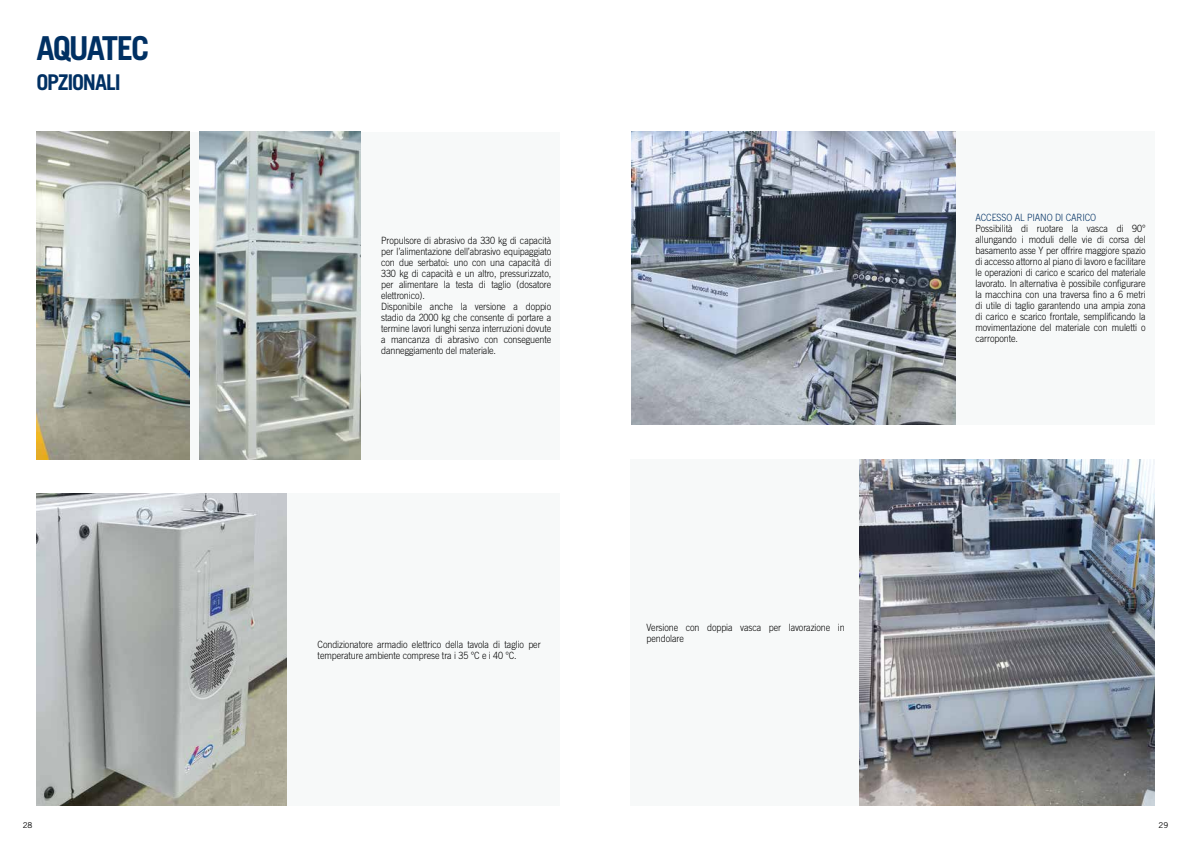
<style>
.page{position:relative;width:1191px;height:842px;background:#fff}
.page>*{position:absolute;margin:0;border:0;box-sizing:border-box;transform-origin:0 0}
.t1{font:700 33px "Trade Gothic LT Std";letter-spacing:-.065em;color:#003063}
.t2{font:700 21.7px "Trade Gothic LT Std";letter-spacing:-.055em;color:#003063}
.t3{font:300 10px/11px "Trade Gothic LT Std";letter-spacing:-.01em;color:#000;scale:.9 1}
.t4{font:300 10px "Trade Gothic LT Std";letter-spacing:-.01em;color:#003063;scale:.9 1}
.t5{font:8px "Trade Gothic LT Std";color:#000}
</style>
<div class="page">
<div style="left:36px;top:132px;width:524px;height:327px;background:#f7f9f9"></div>
<img style="left:36px;top:132px;width:153px;height:327px">
<img style="left:200px;top:132px;width:160px;height:327px">
<div style="left:36px;top:493px;width:523px;height:313px;background:#f7f9f9"></div>
<img style="left:36px;top:493px;width:250px;height:313px">
<div style="left:631px;top:132px;width:524px;height:293px;background:#f7f9f9"></div>
<img style="left:631px;top:132px;width:324px;height:293px">
<div style="left:630px;top:459px;width:524px;height:347px;background:#f7f9f9"></div>
<img style="left:859px;top:459px;width:296px;height:347px">
<h1 class="t1" style="left:36px;top:28px;width:114px">AQUATEC</h1>
<h2 class="t2" style="left:36px;top:69px;width:86px">OPZIONALI</h2>
<p class="t3" style="left:381px;top:235px;width:191px">Propulsore di abrasivo da 330 kg di capacità per l’alimentazione dell’abrasivo equipaggiato con due serbatoi: uno con una capacità di 330 kg di capacità e un altro, pressurizzato, per alimentare la testa di taglio (dosatore elettronico).<br>Disponibile anche la versione a doppio stadio da 2000 kg che consente di portare a termine lavori lunghi senza interruzioni dovute a mancanza di abrasivo con conseguente danneggiamento del materiale.</p>
<p class="t3" style="left:317px;top:638px;width:249px">Condizionatore armadio elettrico della tavola di taglio per temperature ambiente comprese tra i 35 °C e i 40 °C.</p>
<p class="t3" style="left:646px;top:621px;width:222px">Versione con doppia vasca per lavorazione in pendolare</p>
<p class="t4" style="left:975px;top:212px;width:136px">ACCESSO AL PIANO DI CARICO</p>
<p class="t3" style="left:975px;top:223px;width:191px;text-align:justify">Possibilità di ruotare la vasca di 90° allungando i moduli delle vie di corsa del basamento asse Y per offrire maggiore spazio di accesso attorno al piano di lavoro e facilitare le operazioni di carico e scarico del materiale lavorato. In alternativa è possibile configurare la macchina con una traversa fino a 6 metri di utile di taglio garantendo una ampia zona di carico e scarico frontale, semplificando la movimentazione del materiale con muletti o carroponte.</p>
<p class="t5" style="left:23px;top:820px;width:11px">28</p>
<p class="t5" style="left:1158px;top:820px;width:11px">29</p>
</div>
